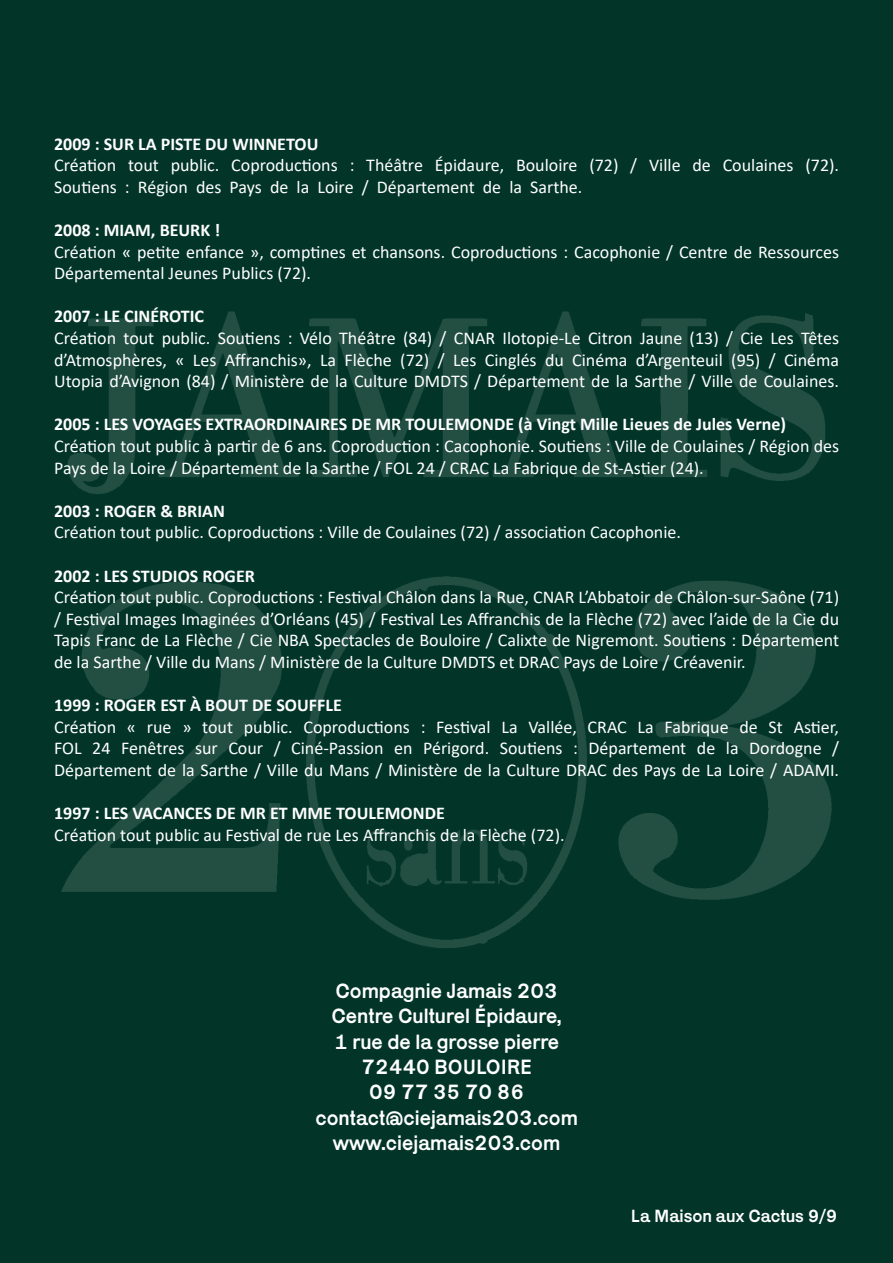
<style>
.page{position:relative;width:893px;height:1263px;background:#023527}
.page>*{position:absolute;margin:0;border:0;box-sizing:border-box;transform-origin:0 0}
.t1{font:21.15px "Karrik";color:#fff}
.t2{font:18px/21.6px "Calibri";color:#fff;text-align:justify}
.t3{font:700 18px "Calibri";color:#fff}
.t4{font:18px "Karrik";color:#fff}
</style>
<div class="page">
<img style="left:61px;top:311px;width:771px;height:637px">
<p class="t3" style="left:54px;top:131px;width:266px">2009 : SUR LA PISTE DU WINNETOU</p>
<p class="t2" style="left:54px;top:154px;width:786px">Création tout public. Coproductions : Théâtre Épidaure, Bouloire (72) / Ville de Coulaines (72).</p>
<p class="t2" style="left:54px;top:176px;width:530px">Soutiens : Région des Pays de la Loire / Département de la Sarthe.</p>
<p class="t3" style="left:54px;top:217px;width:168px">2008 : MIAM, BEURK !</p>
<p class="t2" style="left:54px;top:240px;width:786px">Création « petite enfance », comptines et chansons. Coproductions : Cacophonie / Centre de Ressources</p>
<p class="t2" style="left:54px;top:262px;width:258px">Départemental Jeunes Publics (72).</p>
<p class="t3" style="left:54px;top:304px;width:151px">2007 : LE CINÉROTIC</p>
<p class="t2" style="left:54px;top:327px;width:786px">Création tout public. Soutiens : Vélo Théâtre (84) / CNAR Ilotopie-Le Citron Jaune (13) / Cie Les Têtes d’Atmosphères, « Les Affranchis», La Flèche (72) / Les Cinglés du Cinéma d’Argenteuil (95) / Cinéma Utopia d’Avignon (84) / Ministère de la Culture DMDTS / Département de la Sarthe / Ville de Coulaines.</p>
<p class="t3" style="left:54px;top:412px;width:733px">2005 : LES VOYAGES EXTRAORDINAIRES DE MR TOULEMONDE (à Vingt Mille Lieues de Jules Verne)</p>
<p class="t2" style="left:54px;top:435px;width:786px">Création tout public à partir de 6 ans. Coproduction : Cacophonie. Soutiens : Ville de Coulaines / Région des</p>
<p class="t2" style="left:54px;top:456px;width:651px">Pays de la Loire / Département de la Sarthe / FOL 24 / CRAC La Fabrique de St-Astier (24).</p>
<p class="t3" style="left:54px;top:498px;width:172px">2003 : ROGER &amp; BRIAN</p>
<p class="t2" style="left:54px;top:521px;width:628px">Création tout public. Coproductions : Ville de Coulaines (72) / association Cacophonie.</p>
<p class="t3" style="left:54px;top:563px;width:202px">2002 : LES STUDIOS ROGER</p>
<p class="t2" style="left:54px;top:586px;width:786px">Création tout public. Coproductions : Festival Châlon dans la Rue, CNAR L’Abbatoir de Châlon-sur-Saône (71) / Festival Images Imaginées d’Orléans (45) / Festival Les Affranchis de la Flèche (72) avec l’aide de la Cie du Tapis Franc de La Flèche / Cie NBA Spectacles de Bouloire / Calixte de Nigremont. Soutiens : Département</p>
<p class="t2" style="left:54px;top:651px;width:693px">de la Sarthe / Ville du Mans / Ministère de la Culture DMDTS et DRAC Pays de Loire / Créavenir.</p>
<p class="t3" style="left:54px;top:692px;width:289px">1999 : ROGER EST À BOUT DE SOUFFLE</p>
<p class="t2" style="left:54px;top:716px;width:786px">Création « rue » tout public. Coproductions : Festival La Vallée, CRAC La Fabrique de St Astier, FOL 24 Fenêtres sur Cour / Ciné-Passion en Périgord. Soutiens : Département de la Dordogne / Département de la Sarthe / Ville du Mans / Ministère de la Culture DRAC des Pays de La Loire / ADAMI.</p>
<p class="t3" style="left:54px;top:800px;width:392px">1997 : LES VACANCES DE MR ET MME TOULEMONDE</p>
<p class="t2" style="left:54px;top:824px;width:512px">Création tout public au Festival de rue Les Affranchis de la Flèche (72).</p>
<p class="t1" style="left:336px;top:973px;width:224px">Compagnie Jamais 203</p>
<p class="t1" style="left:332px;top:999px;width:232px">Centre Culturel Épidaure,</p>
<p class="t1" style="left:334px;top:1024px;width:227px">1 rue de la grosse pierre</p>
<p class="t1" style="left:361px;top:1049px;width:172px">72440 BOULOIRE</p>
<p class="t1" style="left:369px;top:1075px;width:156px">09 77 35 70 86</p>
<p class="t1" style="left:315px;top:1100px;width:264px">contact@ciejamais203.com</p>
<p class="t1" style="left:333px;top:1125px;width:229px">www.ciejamais203.com</p>
<p class="t4" style="left:631px;top:1201px;width:208px">La Maison aux Cactus 9/9</p>
</div>
